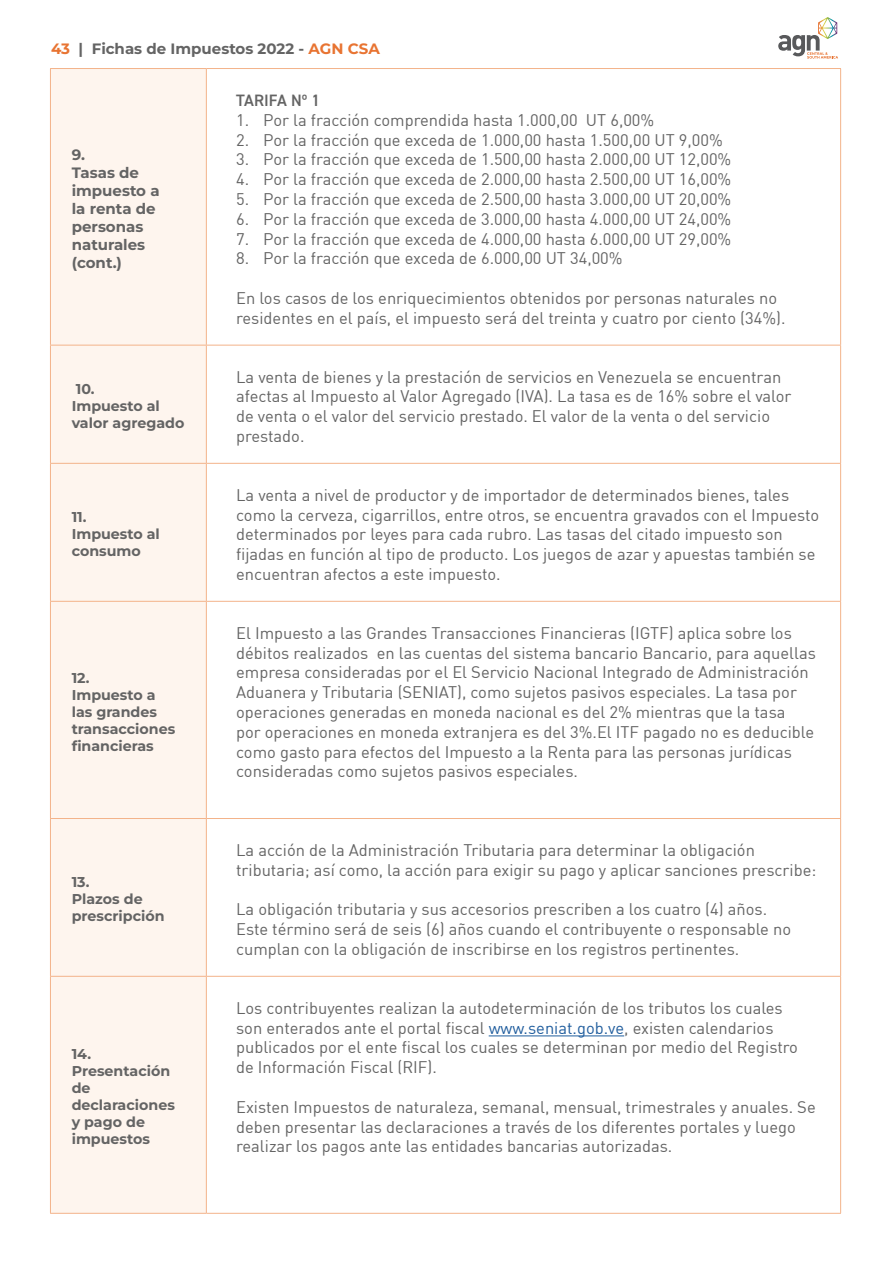
<style>
.page{position:relative;width:893px;height:1263px;background:#fff}
.page>*{position:absolute;margin:0;border:0;box-sizing:border-box;transform-origin:0 0}
.t1{font:16.5px/19.8px "DIN";color:#646464}
.t2{font:600 16.5px "DIN2014";color:#646464}
.t3{font:700 15px/18px "Montserrat";color:#646464}
.t4{font:700 14.25px/17.1px "Montserrat";color:#646464}
.s1{color:#e87432}
.s2{color:#215e9e}
</style>
<div class="page">
<svg style="left:778px;top:17px;width:60px;height:42px"></svg>
<div style="left:51px;top:69px;width:155px;height:1144px;background:#fef5ee"></div>
<hr style="left:50px;top:68px;width:156px;height:1px;background:#f3b38a">
<hr style="left:50px;top:69px;width:1px;height:276px;background:#f3b38a">
<hr style="left:206px;top:68px;width:635px;height:1px;background:#f3b38a">
<hr style="left:206px;top:69px;width:1px;height:276px;background:#f3b38a">
<hr style="left:840px;top:69px;width:1px;height:276px;background:#f3b38a">
<hr style="left:50px;top:345px;width:156px;height:1px;background:#f3b38a">
<hr style="left:50px;top:345px;width:1px;height:118px;background:#f3b38a">
<hr style="left:206px;top:345px;width:635px;height:1px;background:#f3b38a">
<hr style="left:206px;top:345px;width:1px;height:118px;background:#f3b38a">
<hr style="left:840px;top:345px;width:1px;height:118px;background:#f3b38a">
<hr style="left:50px;top:463px;width:156px;height:1px;background:#f3b38a">
<hr style="left:50px;top:464px;width:1px;height:137px;background:#f3b38a">
<hr style="left:206px;top:463px;width:635px;height:1px;background:#f3b38a">
<hr style="left:206px;top:464px;width:1px;height:137px;background:#f3b38a">
<hr style="left:840px;top:464px;width:1px;height:137px;background:#f3b38a">
<hr style="left:50px;top:601px;width:156px;height:1px;background:#f3b38a">
<hr style="left:50px;top:602px;width:1px;height:216px;background:#f3b38a">
<hr style="left:206px;top:601px;width:635px;height:1px;background:#f3b38a">
<hr style="left:206px;top:602px;width:1px;height:216px;background:#f3b38a">
<hr style="left:840px;top:602px;width:1px;height:216px;background:#f3b38a">
<hr style="left:50px;top:818px;width:156px;height:1px;background:#f3b38a">
<hr style="left:50px;top:819px;width:1px;height:157px;background:#f3b38a">
<hr style="left:206px;top:818px;width:635px;height:1px;background:#f3b38a">
<hr style="left:206px;top:819px;width:1px;height:157px;background:#f3b38a">
<hr style="left:840px;top:819px;width:1px;height:157px;background:#f3b38a">
<hr style="left:50px;top:976px;width:156px;height:1px;background:#f3b38a">
<hr style="left:50px;top:977px;width:1px;height:236px;background:#f3b38a">
<hr style="left:206px;top:976px;width:635px;height:1px;background:#f3b38a">
<hr style="left:206px;top:977px;width:1px;height:236px;background:#f3b38a">
<hr style="left:840px;top:977px;width:1px;height:236px;background:#f3b38a">
<hr style="left:50px;top:1213px;width:156px;height:1px;background:#f3b38a">
<hr style="left:206px;top:1213px;width:635px;height:1px;background:#f3b38a">
<hr style="left:489px;top:1035px;width:135px;height:1px;background:#215e9e">
<p class="t3" style="left:51px;top:39px;width:330px"><span class="s1">43</span> | Fichas de Impuestos 2022 - <span class="s1">AGN CSA</span></p>
<p class="t3" style="left:72px;top:145px;width:89px">9.<br>Tasas de impuesto a la renta de personas naturales (cont.)</p>
<p class="t4" style="left:72px;top:380px;width:114px">10.<br>Impuesto al valor agregado</p>
<p class="t4" style="left:72px;top:508px;width:90px">11.<br>Impuesto al consumo</p>
<p class="t4" style="left:72px;top:669px;width:105px">12.<br>Impuesto a las grandes transacciones financieras</p>
<p class="t4" style="left:72px;top:873px;width:94px">13.<br>Plazos de prescripción</p>
<p class="t4" style="left:72px;top:1045px;width:105px">14.<br>Presentación de declaraciones y pago de impuestos</p>
<p class="t2" style="left:236px;top:89px;width:86px">TARIFA Nº 1</p>
<p class="t1" style="left:236px;top:110px;width:420px">1. Por la fracción comprendida hasta 1.000,00 UT 6,00%</p>
<p class="t1" style="left:236px;top:129px;width:488px">2. Por la fracción que exceda de 1.000,00 hasta 1.500,00 UT 9,00%</p>
<p class="t1" style="left:236px;top:149px;width:497px">3. Por la fracción que exceda de 1.500,00 hasta 2.000,00 UT 12,00%</p>
<p class="t1" style="left:236px;top:169px;width:497px">4. Por la fracción que exceda de 2.000,00 hasta 2.500,00 UT 16,00%</p>
<p class="t1" style="left:236px;top:189px;width:497px">5. Por la fracción que exceda de 2.500,00 hasta 3.000,00 UT 20,00%</p>
<p class="t1" style="left:236px;top:209px;width:497px">6. Por la fracción que exceda de 3.000,00 hasta 4.000,00 UT 24,00%</p>
<p class="t1" style="left:236px;top:228px;width:497px">7. Por la fracción que exceda de 4.000,00 hasta 6.000,00 UT 29,00%</p>
<p class="t1" style="left:236px;top:248px;width:388px">8. Por la fracción que exceda de 6.000,00 UT 34,00%</p>
<p class="t1" style="left:236px;top:288px;width:551px">En los casos de los enriquecimientos obtenidos por personas naturales no residentes en el país, el impuesto será del treinta y cuatro por ciento (34%).</p>
<p class="t1" style="left:236px;top:366px;width:557px">La venta de bienes y la prestación de servicios en Venezuela se encuentran afectas al Impuesto al Valor Agregado (IVA). La tasa es de 16% sobre el valor de venta o el valor del servicio prestado. El valor de la venta o del servicio prestado.</p>
<p class="t1" style="left:236px;top:485px;width:585px">La venta a nivel de productor y de importador de determinados bienes, tales como la cerveza, cigarrillos, entre otros, se encuentra gravados con el Impuesto determinados por leyes para cada rubro. Las tasas del citado impuesto son fijadas en función al tipo de producto. Los juegos de azar y apuestas también se encuentran afectos a este impuesto.</p>
<p class="t1" style="left:236px;top:623px;width:581px">El Impuesto a las Grandes Transacciones Financieras (IGTF) aplica sobre los débitos realizados en las cuentas del sistema bancario Bancario, para aquellas empresa consideradas por el El Servicio Nacional Integrado de Administración Aduanera y Tributaria (SENIAT), como sujetos pasivos especiales. La tasa por operaciones generadas en moneda nacional es del 2% mientras que la tasa<br>por operaciones en moneda extranjera es del 3%.El ITF pagado no es deducible como gasto para efectos del Impuesto a la Renta para las personas jurídicas consideradas como sujetos pasivos especiales.</p>
<p class="t1" style="left:236px;top:840px;width:582px">La acción de la Administración Tributaria para determinar la obligación tributaria; así como, la acción para exigir su pago y aplicar sanciones prescribe:</p>
<p class="t1" style="left:236px;top:899px;width:556px">La obligación tributaria y sus accesorios prescriben a los cuatro (4) años.<br>Este término será de seis (6) años cuando el contribuyente o responsable no cumplan con la obligación de inscribirse en los registros pertinentes.</p>
<p class="t1" style="left:236px;top:998px;width:563px">Los contribuyentes realizan la autodeterminación de los tributos los cuales son enterados ante el portal fiscal <span class="s2">www.seniat.gob.ve</span>, existen calendarios publicados por el ente fiscal los cuales se determinan por medio del Registro de Información Fiscal (RIF).</p>
<p class="t1" style="left:236px;top:1097px;width:581px">Existen Impuestos de naturaleza, semanal, mensual, trimestrales y anuales. Se deben presentar las declaraciones a través de los diferentes portales y luego realizar los pagos ante las entidades bancarias autorizadas.</p>
</div>
